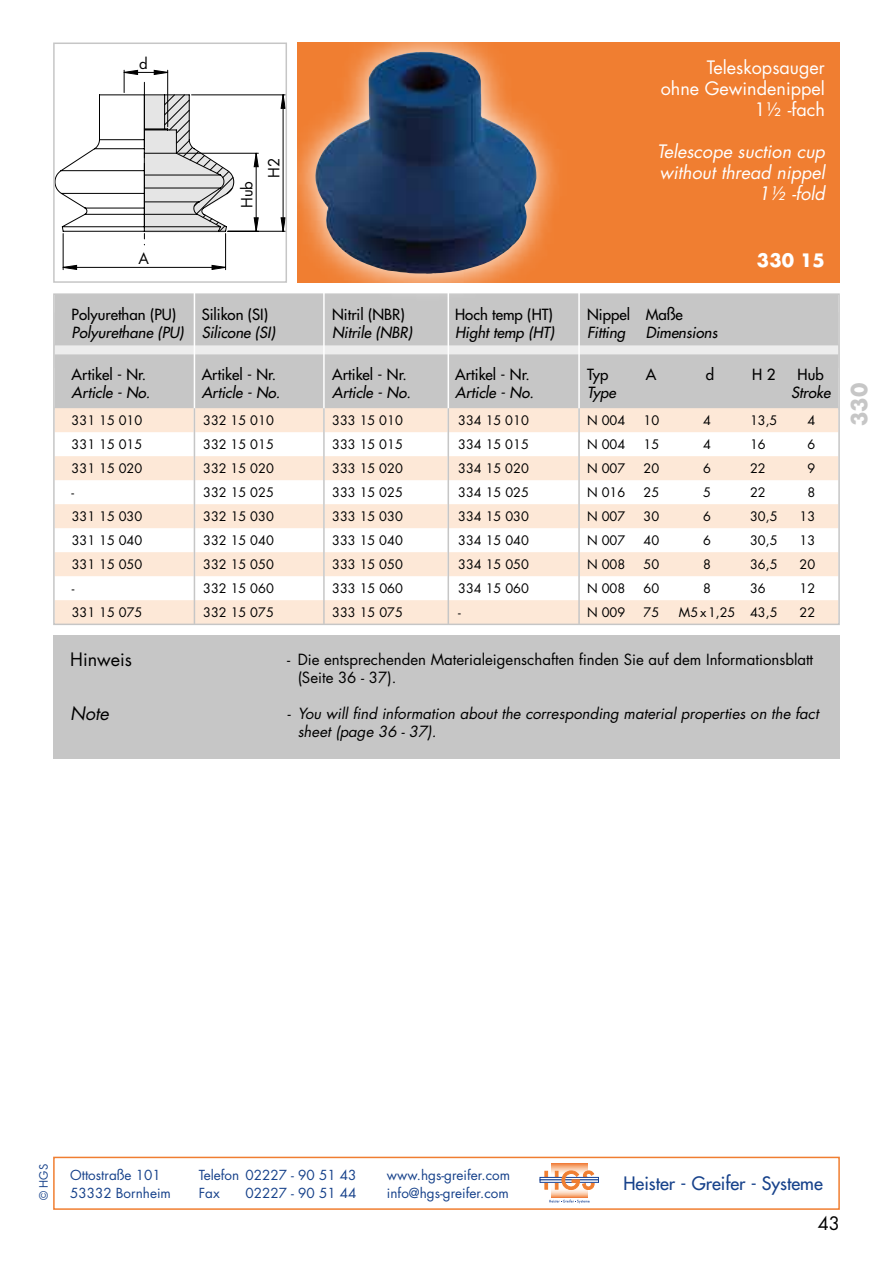
<style>
.page{position:relative;width:893px;height:1263px;background:#fff}
.page>*{position:absolute;margin:0;border:0;box-sizing:border-box;transform-origin:0 0}
.t1{font:700 21px "Futura";color:#c6c6c6}
.t2{font:italic 18px/21px "Futura";color:#fff;text-align:right}
.t3{font:18px/21px "Futura";color:#fff;text-align:right}
.t4{font:18px "Futura";color:#17428b}
.t5{font:18px "Futura";color:#000}
.t6{font:700 18px "Futura";color:#fff}
.t7{font:italic 18px "Futura";color:#000}
.t8{font:italic 15px "Futura";color:#000}
.t9{font:15px "Futura";color:#000}
.t10{font:15px/18px "Futura";color:#000}
.t11{font:italic 15px/18px "Futura";color:#000}
.t12{font:13.5px/18px "Futura";color:#17428b}
.t13{font:12.75px "Futura";color:#000}
.t14{font:11.25px "Futura";color:#17428b}
</style>
<div class="page">
<div style="left:53px;top:1157px;width:787px;height:53px;background:#fff;border:2px solid #f07e31"></div>
<svg style="left:551px;top:1163px;width:37px;height:34px"></svg>
<svg style="left:549px;top:1199px;width:41px;height:4px"></svg>
<div style="left:540px;top:1177px;width:59px;height:3px;border:1px solid #164194"></div>
<div style="left:540px;top:1180px;width:59px;height:2px;border:1px solid #164194"></div>
<svg style="left:544px;top:1170px;width:50px;height:20px"></svg>
<svg style="left:56px;top:70px;width:228px;height:200px"></svg>
<div style="left:53px;top:43px;width:234px;height:240px;border:2px solid #c6c6c6"></div>
<div style="left:298px;top:43px;width:542px;height:240px;background:#f07e31"></div>
<div style="left:53px;top:636px;width:787px;height:123px;background:#c6c6c6"></div>
<div style="left:55px;top:294px;width:783px;height:56px;background:#c6c6c6"></div>
<div style="left:55px;top:345px;width:783px;height:15px;background:#ededed"></div>
<div style="left:55px;top:354px;width:783px;height:56px;background:#c6c6c6"></div>
<div style="left:55px;top:408px;width:783px;height:24px;background:#fde8d7"></div>
<div style="left:55px;top:456px;width:783px;height:24px;background:#fde8d7"></div>
<div style="left:55px;top:504px;width:783px;height:24px;background:#fde8d7"></div>
<div style="left:55px;top:552px;width:783px;height:24px;background:#fde8d7"></div>
<div style="left:55px;top:600px;width:783px;height:24px;background:#fde8d7"></div>
<div style="left:53px;top:293px;width:787px;height:332px;border:2px solid #c6c6c6"></div>
<svg style="left:285px;top:42px;width:282px;height:262px"></svg>
<img style="left:315px;top:52px;width:221px;height:222px">
<hr style="left:194px;top:293px;width:1px;height:288px;background:#fff">
<hr style="left:194px;top:408px;width:1px;height:216px;background:#c6c6c6">
<hr style="left:323px;top:293px;width:2px;height:288px;background:#fff">
<hr style="left:323px;top:408px;width:2px;height:216px;background:#c6c6c6">
<hr style="left:448px;top:293px;width:1px;height:288px;background:#fff">
<hr style="left:448px;top:408px;width:1px;height:216px;background:#c6c6c6">
<hr style="left:578px;top:293px;width:2px;height:288px;background:#fff">
<hr style="left:578px;top:408px;width:2px;height:216px;background:#c6c6c6">
<p class="t10" style="left:139px;top:54px;width:10px">d</p>
<p class="t10" style="left:139px;top:249px;width:12px">A</p>
<p class="t10" style="left:238px;top:208px;width:29px;rotate:-90deg">Hub</p>
<p class="t10" style="left:265px;top:178px;width:22px;rotate:-90deg">H2</p>
<h2 class="t3" style="left:661px;top:56px;width:166px">Teleskopsauger<br>ohne Gewindenippel<br>1½ -fach</h2>
<h2 class="t2" style="left:657px;top:140px;width:169px">Telescope suction cup without thread nippel<br>1½ -fold</h2>
<h2 class="t6" style="left:757px;top:248px;width:69px">330 15</h2>
<p class="t9" style="left:72px;top:305px;width:106px">Polyurethan (PU)</p>
<p class="t9" style="left:202px;top:305px;width:68px">Silikon (SI)</p>
<p class="t9" style="left:332px;top:305px;width:74px">Nitril (NBR)</p>
<p class="t9" style="left:455px;top:305px;width:99px">Hoch temp (HT)</p>
<p class="t9" style="left:587px;top:305px;width:97px">Nippel Maße</p>
<p class="t8" style="left:72px;top:323px;width:205px">Polyurethane (PU) Silicone (SI)</p>
<p class="t8" style="left:332px;top:323px;width:81px">Nitrile (NBR)</p>
<p class="t8" style="left:455px;top:323px;width:100px">Hight temp (HT)</p>
<p class="t8" style="left:587px;top:323px;width:40px">Fitting</p>
<p class="t8" style="left:646px;top:323px;width:73px">Dimensions</p>
<p class="t9" style="left:72px;top:365px;width:76px">Artikel - Nr.</p>
<p class="t9" style="left:202px;top:365px;width:76px">Artikel - Nr.</p>
<p class="t9" style="left:332px;top:365px;width:76px">Artikel - Nr.</p>
<p class="t9" style="left:455px;top:365px;width:76px">Artikel - Nr.</p>
<p class="t9" style="left:587px;top:365px;width:23px">Typ</p>
<p class="t9" style="left:646px;top:365px;width:12px">A</p>
<p class="t9" style="left:706px;top:365px;width:10px">d</p>
<p class="t9" style="left:752px;top:365px;width:25px">H 2</p>
<p class="t9" style="left:798px;top:365px;width:28px">Hub</p>
<p class="t8" style="left:72px;top:383px;width:80px">Article - No.</p>
<p class="t8" style="left:202px;top:383px;width:80px">Article - No.</p>
<p class="t8" style="left:332px;top:383px;width:80px">Article - No.</p>
<p class="t8" style="left:455px;top:383px;width:80px">Article - No.</p>
<p class="t8" style="left:587px;top:383px;width:30px">Type</p>
<p class="t8" style="left:791px;top:383px;width:41px">Stroke</p>
<p class="t13" style="left:72px;top:412px;width:72px">331 15 010</p>
<p class="t13" style="left:203px;top:412px;width:72px">332 15 010</p>
<p class="t13" style="left:332px;top:412px;width:72px">333 15 010</p>
<p class="t13" style="left:458px;top:412px;width:72px">334 15 010</p>
<p class="t13" style="left:587px;top:412px;width:40px">N 004</p>
<p class="t13" style="left:643px;top:412px;width:17px">10</p>
<p class="t13" style="left:703px;top:412px;width:9px">4</p>
<p class="t13" style="left:750px;top:412px;width:29px">13,5</p>
<p class="t13" style="left:807px;top:412px;width:9px">4</p>
<p class="t13" style="left:72px;top:436px;width:72px">331 15 015</p>
<p class="t13" style="left:203px;top:436px;width:72px">332 15 015</p>
<p class="t13" style="left:332px;top:436px;width:72px">333 15 015</p>
<p class="t13" style="left:458px;top:436px;width:72px">334 15 015</p>
<p class="t13" style="left:587px;top:436px;width:40px">N 004</p>
<p class="t13" style="left:643px;top:436px;width:17px">15</p>
<p class="t13" style="left:703px;top:436px;width:9px">4</p>
<p class="t13" style="left:750px;top:436px;width:17px">16</p>
<p class="t13" style="left:807px;top:436px;width:9px">6</p>
<p class="t13" style="left:72px;top:460px;width:72px">331 15 020</p>
<p class="t13" style="left:203px;top:460px;width:72px">332 15 020</p>
<p class="t13" style="left:332px;top:460px;width:72px">333 15 020</p>
<p class="t13" style="left:458px;top:460px;width:72px">334 15 020</p>
<p class="t13" style="left:587px;top:460px;width:40px">N 007</p>
<p class="t13" style="left:643px;top:460px;width:17px">20</p>
<p class="t13" style="left:703px;top:460px;width:9px">6</p>
<p class="t13" style="left:750px;top:460px;width:17px">22</p>
<p class="t13" style="left:807px;top:460px;width:9px">9</p>
<p class="t13" style="left:72px;top:484px;width:4px">-</p>
<p class="t13" style="left:203px;top:484px;width:72px">332 15 025</p>
<p class="t13" style="left:332px;top:484px;width:72px">333 15 025</p>
<p class="t13" style="left:458px;top:484px;width:72px">334 15 025</p>
<p class="t13" style="left:587px;top:484px;width:40px">N 016</p>
<p class="t13" style="left:643px;top:484px;width:17px">25</p>
<p class="t13" style="left:703px;top:484px;width:9px">5</p>
<p class="t13" style="left:750px;top:484px;width:17px">22</p>
<p class="t13" style="left:807px;top:484px;width:9px">8</p>
<p class="t13" style="left:72px;top:508px;width:72px">331 15 030</p>
<p class="t13" style="left:203px;top:508px;width:72px">332 15 030</p>
<p class="t13" style="left:332px;top:508px;width:72px">333 15 030</p>
<p class="t13" style="left:458px;top:508px;width:72px">334 15 030</p>
<p class="t13" style="left:587px;top:508px;width:40px">N 007</p>
<p class="t13" style="left:643px;top:508px;width:17px">30</p>
<p class="t13" style="left:703px;top:508px;width:9px">6</p>
<p class="t13" style="left:750px;top:508px;width:29px">30,5</p>
<p class="t13" style="left:799px;top:508px;width:17px">13</p>
<p class="t13" style="left:72px;top:532px;width:72px">331 15 040</p>
<p class="t13" style="left:203px;top:532px;width:72px">332 15 040</p>
<p class="t13" style="left:332px;top:532px;width:72px">333 15 040</p>
<p class="t13" style="left:458px;top:532px;width:72px">334 15 040</p>
<p class="t13" style="left:587px;top:532px;width:40px">N 007</p>
<p class="t13" style="left:643px;top:532px;width:17px">40</p>
<p class="t13" style="left:703px;top:532px;width:9px">6</p>
<p class="t13" style="left:750px;top:532px;width:29px">30,5</p>
<p class="t13" style="left:799px;top:532px;width:17px">13</p>
<p class="t13" style="left:72px;top:556px;width:72px">331 15 050</p>
<p class="t13" style="left:203px;top:556px;width:72px">332 15 050</p>
<p class="t13" style="left:332px;top:556px;width:72px">333 15 050</p>
<p class="t13" style="left:458px;top:556px;width:72px">334 15 050</p>
<p class="t13" style="left:587px;top:556px;width:40px">N 008</p>
<p class="t13" style="left:643px;top:556px;width:17px">50</p>
<p class="t13" style="left:703px;top:556px;width:9px">8</p>
<p class="t13" style="left:750px;top:556px;width:29px">36,5</p>
<p class="t13" style="left:799px;top:556px;width:17px">20</p>
<p class="t13" style="left:72px;top:580px;width:4px">-</p>
<p class="t13" style="left:203px;top:580px;width:72px">332 15 060</p>
<p class="t13" style="left:332px;top:580px;width:72px">333 15 060</p>
<p class="t13" style="left:458px;top:580px;width:72px">334 15 060</p>
<p class="t13" style="left:587px;top:580px;width:40px">N 008</p>
<p class="t13" style="left:643px;top:580px;width:17px">60</p>
<p class="t13" style="left:703px;top:580px;width:9px">8</p>
<p class="t13" style="left:750px;top:580px;width:17px">36</p>
<p class="t13" style="left:799px;top:580px;width:17px">12</p>
<p class="t13" style="left:72px;top:604px;width:72px">331 15 075</p>
<p class="t13" style="left:203px;top:604px;width:72px">332 15 075</p>
<p class="t13" style="left:332px;top:604px;width:72px">333 15 075</p>
<p class="t13" style="left:458px;top:604px;width:4px">-</p>
<p class="t13" style="left:587px;top:604px;width:40px">N 009</p>
<p class="t13" style="left:643px;top:604px;width:17px">75</p>
<p class="t13" style="left:679px;top:604px;width:100px">M5 x 1,25 43,5</p>
<p class="t13" style="left:799px;top:604px;width:17px">22</p>
<p class="t10" style="left:298px;top:650px;width:517px;text-indent:-11px">- Die entsprechenden Materialeigenschaften finden Sie auf dem Informationsblatt (Seite 36 - 37).</p>
<p class="t11" style="left:298px;top:704px;width:522px;text-indent:-11px">- You will find information about the corresponding material properties on the fact sheet (page 36 - 37).</p>
<h2 class="t5" style="left:70px;top:647px;width:63px">Hinweis</h2>
<h2 class="t7" style="left:70px;top:701px;width:40px">Note</h2>
<h1 class="t1" style="left:845px;top:426px;width:45px;rotate:-90deg">330</h1>
<p class="t14" style="left:36px;top:1200px;width:38px;rotate:-90deg">© HGS</p>
<p class="t12" style="left:70px;top:1165px;width:102px">Ottostraße 101<br>53332 Bornheim</p>
<p class="t12" style="left:199px;top:1165px;width:159px">Telefon 02227 - 90 51 43<br>Fax</p>
<p class="t12" style="left:246px;top:1183px;width:112px">02227 - 90 51 44</p>
<p class="t12" style="left:387px;top:1165px;width:125px">www.hgs-greifer.com info@hgs-greifer.com</p>
<h2 class="t4" style="left:623px;top:1172px;width:201px">Heister - Greifer - Systeme</h2>
<h2 class="t5" style="left:818px;top:1211px;width:24px">43</h2>
</div>
